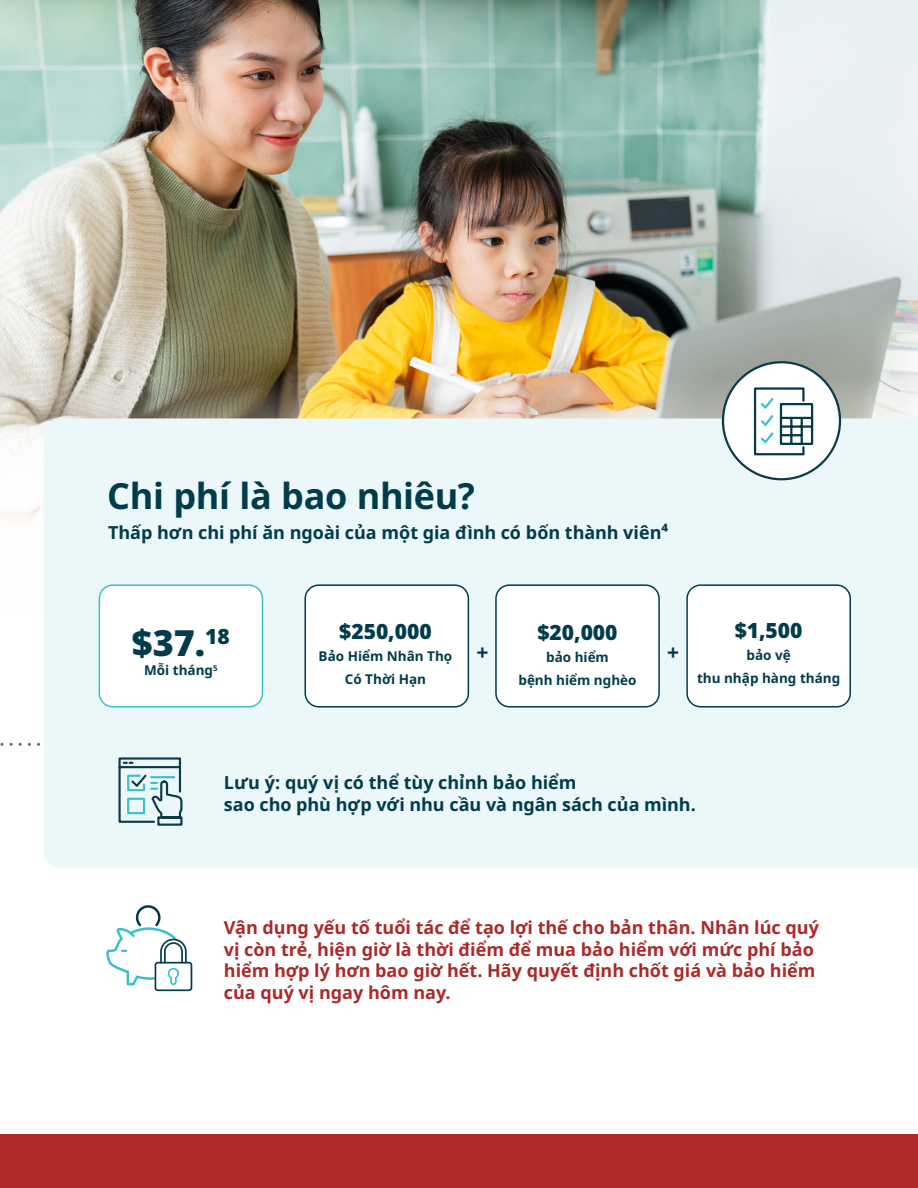
<style>
.page{position:relative;width:918px;height:1188px;background:#fff}
.page>*{position:absolute;margin:0;border:0;box-sizing:border-box;transform-origin:0 0}
.Bullet_Standard_10pt{font:700 36px "Noto Sans";letter-spacing:-.01em;color:#013c4b}
.t1{font:900 36px "Noto Sans";color:#013c4b}
.t2{font:900 21px "Noto Sans";color:#013c4b}
.Bullet_Standard_10pt-2{font:700 21px "Noto Sans";color:#013c4b}
.Bullet_Standard_10pt-3{font:700 18px/21.6px "Noto Sans";color:#aa2a28}
.Bullet_Standard_10pt-4{font:700 18px/21.6px "Noto Sans";color:#013c4b}
.t3{font:700 13.5px/22.5px "Noto Sans";color:#013c4b;text-align:center}
</style>
<div class="page">
<svg style="left:0;top:743px;width:40px;height:3px"></svg>
<img style="left:0;top:0;width:918px;height:520px">
<div style="left:0;top:1134px;width:918px;height:54px;background:#ae2c28"></div>
<div style="left:44px;top:418px;width:874px;height:450px;background:#ecf7f9"></div>
<svg style="left:117px;top:756px;width:67px;height:71px;background:#b2cdd2"></svg>
<div style="left:305px;top:585px;width:163px;height:122px;background:#fff;border-radius:14px"></div>
<div style="left:304px;top:584px;width:165px;height:124px;border:2px solid #013c4b;border-radius:14px"></div>
<div style="left:496px;top:585px;width:163px;height:122px;background:#fff;border-radius:14px"></div>
<div style="left:495px;top:584px;width:165px;height:124px;border:2px solid #013c4b;border-radius:14px"></div>
<div style="left:687px;top:585px;width:163px;height:122px;background:#fff;border-radius:14px"></div>
<div style="left:686px;top:584px;width:165px;height:124px;border:2px solid #013c4b;border-radius:14px"></div>
<div style="left:723px;top:362px;width:117px;height:117px;background:#fff;border-radius:50%"></div>
<div style="left:722px;top:361px;width:119px;height:119px;border:2px solid #0b3b4b;border-radius:50%"></div>
<svg style="left:753px;top:387px;width:61px;height:69px"></svg>
<div style="left:99px;top:585px;width:163px;height:122px;background:#fff;border-radius:14px"></div>
<div style="left:99px;top:584px;width:164px;height:124px;border:2px solid #38c1cc;border-radius:14px"></div>
<div style="left:155px;top:962px;width:37px;height:29px;border:2px solid #013b4a;border-radius:2px"></div>
<svg style="left:106px;top:905px;width:82px;height:82px"></svg>
<p class="Bullet_Standard_10pt" style="left:107px;top:470px;width:369px">Chi phí là bao nhiêu?</p>
<p class="Bullet_Standard_10pt-4" style="left:108px;top:522px;width:562px">Thấp hơn chi phí ăn ngoài của một gia đình có bốn thành viên⁴</p>
<p class="t1" style="left:132px;top:615px;width:75px">$37.</p>
<p class="t2" style="left:205px;top:620px;width:26px">18</p>
<p class="t3" style="left:144px;top:660px;width:75px">Mỗi tháng<sup>5</sup></p>
<p class="t2" style="left:339px;top:615px;width:94px">$250,000</p>
<p class="t3" style="left:319px;top:645px;width:135px">Bảo Hiểm Nhân Thọ<br>Có Thời Hạn</p>
<p class="t2" style="left:537px;top:616px;width:82px">$20,000</p>
<p class="t3" style="left:518px;top:646px;width:120px">bảo hiểm<br>bệnh hiểm nghèo</p>
<p class="Bullet_Standard_10pt-2" style="left:477px;top:638px;width:14px">+</p>
<p class="Bullet_Standard_10pt-2" style="left:667px;top:638px;width:14px">+</p>
<p class="t2" style="left:735px;top:614px;width:69px">$1,500</p>
<p class="t3" style="left:697px;top:644px;width:145px">bảo vệ<br>thu nhập hàng tháng</p>
<p class="Bullet_Standard_10pt-4" style="left:224px;top:772px;width:473px">Lưu ý: quý vị có thể tùy chỉnh bảo hiểm<br>sao cho phù hợp với nhu cầu và ngân sách của mình.</p>
<p class="Bullet_Standard_10pt-3" style="left:224px;top:917px;width:597px">Vận dụng yếu tố tuổi tác để tạo lợi thế cho bản thân. Nhân lúc quý vị còn trẻ, hiện giờ là thời điểm để mua bảo hiểm với mức phí bảo hiểm hợp lý hơn bao giờ hết. Hãy quyết định chốt giá và bảo hiểm của quý vị ngay hôm nay.</p>
</div>
